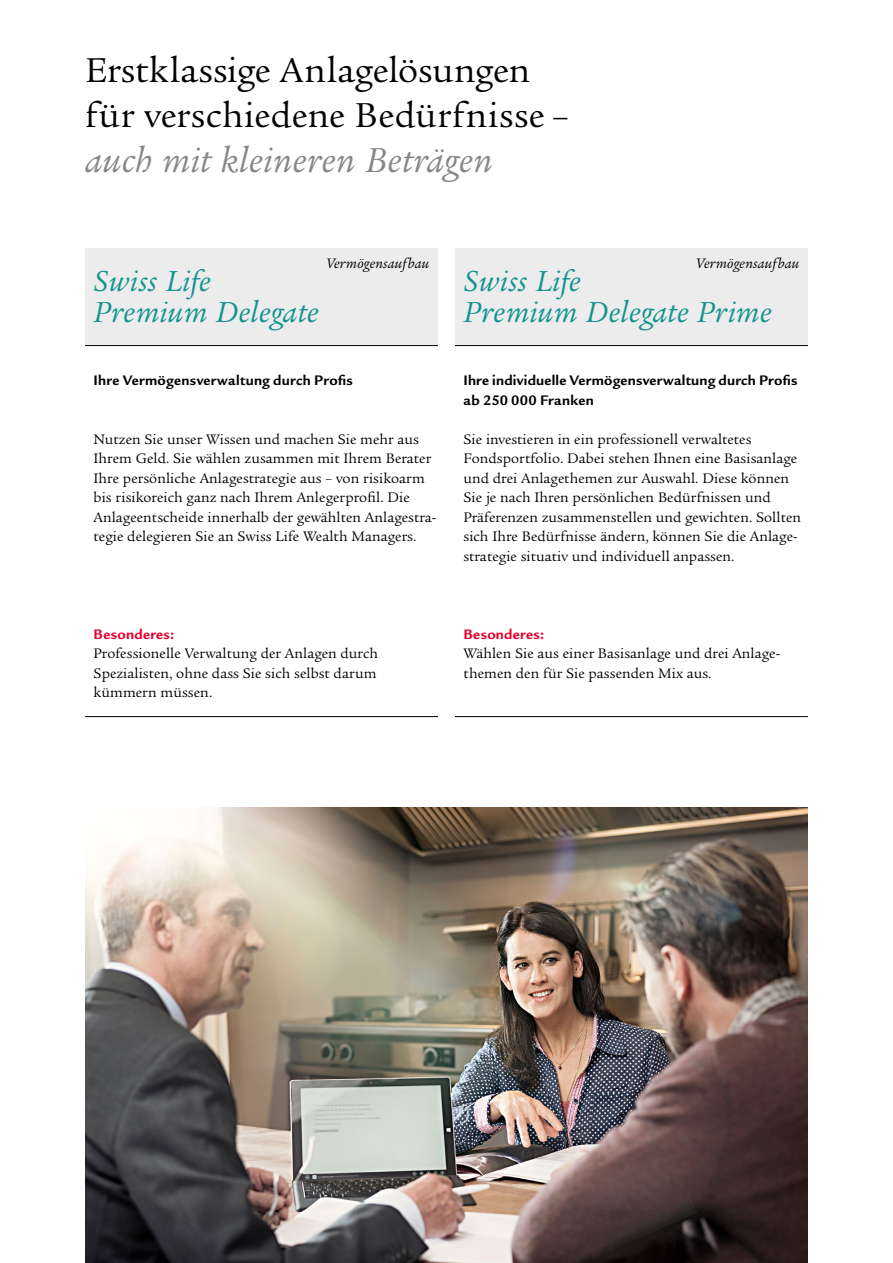
<style>
.page{position:relative;width:893px;height:1263px;background:#fff}
.page>*{position:absolute;margin:0;border:0;box-sizing:border-box;transform-origin:0 0}
.t1{font:37.5px/45px "Legacy Serif ITC Pro";letter-spacing:.005em;color:#000}
.t2{font:italic 37.5px "Legacy Serif ITC Pro";letter-spacing:.015em;color:#868786}
.t3{font:italic 31.5px/31.5px "Legacy Serif ITC Pro";letter-spacing:.015em;color:#11938e}
.t4{font:15px/19.5px "Legacy Serif ITC Pro";letter-spacing:.005em;color:#000}
.t5{font:700 15px/19.5px "Legacy Sans ITC Pro";letter-spacing:.02em;color:#000}
.t6{font:italic 15px "Legacy Serif ITC Pro";letter-spacing:.01em;color:#000}
.t7{font:700 15px "Legacy Sans ITC Pro";letter-spacing:.025em;color:#e4002b}
</style>
<div class="page">
<div style="left:455px;top:249px;width:353px;height:96px;background:#ececec"></div>
<hr style="left:455px;top:345px;width:353px;height:1px;background:#000">
<hr style="left:455px;top:716px;width:353px;height:1px;background:#000">
<div style="left:85px;top:249px;width:353px;height:96px;background:#ececec"></div>
<hr style="left:85px;top:345px;width:353px;height:1px;background:#000">
<hr style="left:85px;top:716px;width:353px;height:1px;background:#000">
<img style="left:85px;top:808px;width:723px;height:455px">
<h1 class="t1" style="left:85px;top:47px;width:486px">Erstklassige Anlagelösungen für verschiedene Bedürfnisse –</h1>
<h1 class="t2" style="left:85px;top:137px;width:409px">auch mit kleineren Beträgen</h1>
<h2 class="t3" style="left:94px;top:265px;width:227px">Swiss Life<br>Premium Delegate</h2>
<p class="t6" style="left:326px;top:254px;width:105px">Vermögensaufbau</p>
<p class="t5" style="left:94px;top:371px;width:261px">Ihre Vermögensverwaltung durch Profis</p>
<p class="t4" style="left:94px;top:429px;width:344px">Nutzen Sie unser Wissen und machen Sie mehr aus Ihrem Geld. Sie wählen zusammen mit Ihrem Berater Ihre persönliche Anlagestrategie aus – von risikoarm bis risikoreich ganz nach Ihrem Anlegerprofil. Die Anlageentscheide innerhalb der gewählten Anlagestra&shy;tegie delegieren Sie an Swiss Life Wealth Managers.</p>
<p class="t7" style="left:94px;top:625px;width:82px">Besonderes:</p>
<p class="t4" style="left:94px;top:644px;width:286px;text-align:justify">Professionelle Verwaltung der Anlagen durch Spezialisten, ohne dass Sie sich selbst darum kümmern müssen.</p>
<p class="t6" style="left:696px;top:254px;width:105px">Vermögensaufbau</p>
<h2 class="t3" style="left:463px;top:265px;width:310px">Swiss Life<br>Premium Delegate Prime</h2>
<p class="t5" style="left:463px;top:371px;width:335px">Ihre individuelle Vermögensverwaltung durch Profis ab 250 000 Franken</p>
<p class="t4" style="left:463px;top:429px;width:339px">Sie investieren in ein professionell verwaltetes Fondsportfolio. Dabei stehen Ihnen eine Basisanlage und drei Anlagethemen zur Auswahl. Diese können Sie je nach Ihren persönlichen Bedürfnissen und Präferenzen zusammenstellen und gewichten. Sollten sich Ihre Bedürfnisse ändern, können Sie die Anlage&shy;strategie situativ und individuell anpassen.</p>
<p class="t7" style="left:463px;top:625px;width:82px">Besonderes:</p>
<p class="t4" style="left:463px;top:644px;width:318px">Wählen Sie aus einer Basisanlage und drei Anlage&shy;themen den für Sie passenden Mix aus.</p>
</div>
